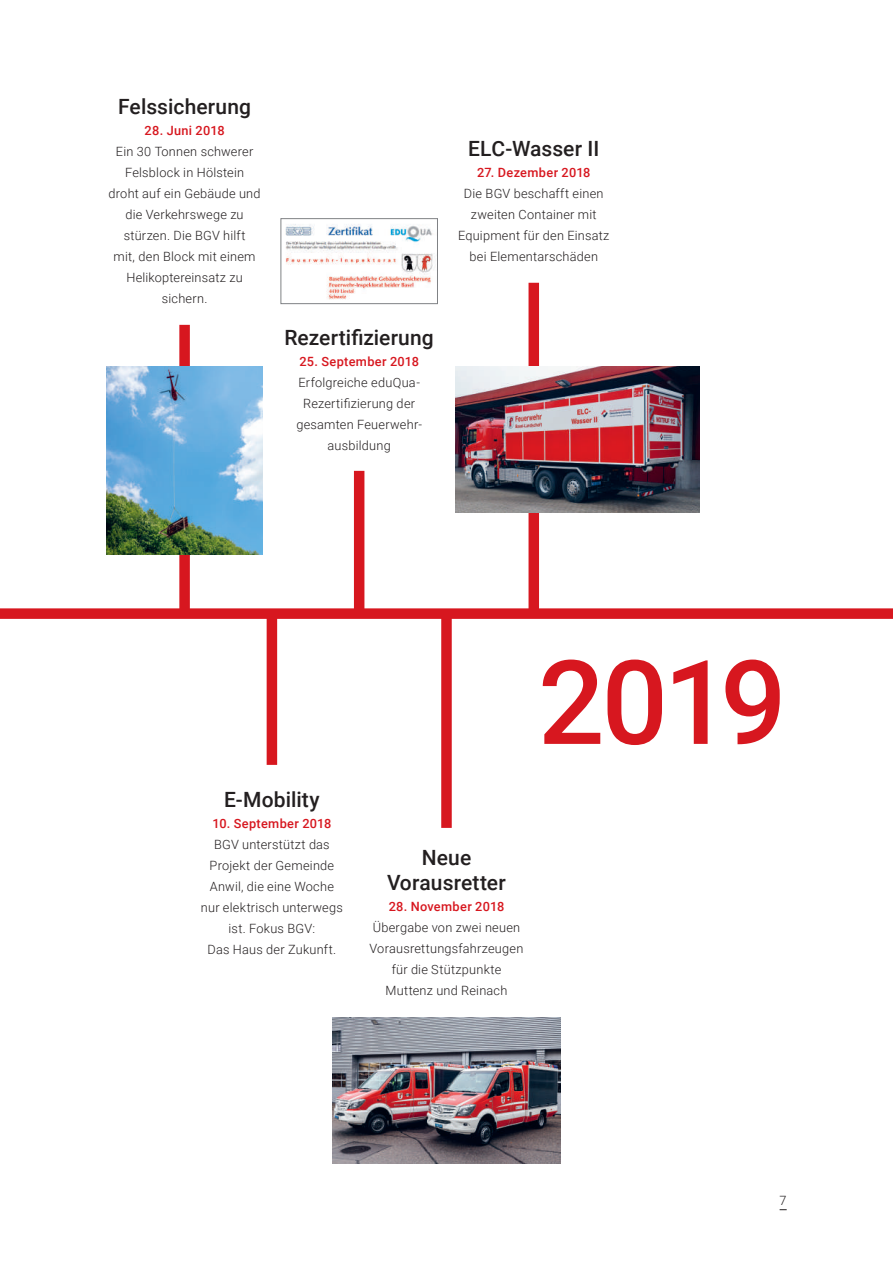
<style>
.page{position:relative;width:893px;height:1263px;background:#fff}
.page>*{position:absolute;margin:0;border:0;box-sizing:border-box;transform-origin:0 0}
.t1{font:500 117px "Roboto";color:#d7171f}
.t2{font:500 21px/25.5px "Roboto";letter-spacing:.005em;color:#231f20;text-align:center}
.t3{font:300 12.75px/21px "Roboto";letter-spacing:.02em;color:#231f20;text-align:center}
.t4{font:500 12.75px "Roboto";letter-spacing:.025em;color:#d7171f}
</style>
<div class="page">
<div style="left:528px;top:283px;width:11px;height:331px;background:#d7171f"></div>
<div style="left:0;top:608px;width:893px;height:11px;background:#d7171f"></div>
<div style="left:354px;top:471px;width:10px;height:143px;background:#d7171f"></div>
<div style="left:179px;top:325px;width:11px;height:289px;background:#d7171f"></div>
<div style="left:267px;top:614px;width:10px;height:151px;background:#d7171f"></div>
<img style="left:285px;top:224px;width:148px;height:76px">
<div style="left:281px;top:218px;width:157px;height:86px;border:1px solid #808285"></div>
<img style="left:455px;top:366px;width:244px;height:147px">
<img style="left:332px;top:1017px;width:229px;height:147px">
<img style="left:106px;top:366px;width:157px;height:189px">
<div style="left:441px;top:614px;width:11px;height:214px;background:#d7171f"></div>
<h2 class="t2" style="left:118px;top:93px;width:134px">Felssicherung</h2>
<p class="t4" style="left:145px;top:121px;width:81px">28. Juni 2018</p>
<p class="t3" style="left:109px;top:140px;width:154px">Ein 30 Tonnen schwerer<br>Felsblock in Hölstein droht auf ein Gebäude und die Verkehrswege zu stürzen. Die BGV hilft<br>mit, den Block mit einem<br>Helikoptereinsatz zu sichern.</p>
<h2 class="t2" style="left:285px;top:324px;width:151px">Rezertifizierung</h2>
<p class="t4" style="left:299px;top:352px;width:121px">25. September 2018</p>
<p class="t3" style="left:296px;top:371px;width:127px">Erfolgreiche eduQua--<br>Rezertifizierung der gesamten Feuerwehr&shy;ausbildung</p>
<h2 class="t2" style="left:468px;top:135px;width:133px">ELC-Wasser II</h2>
<p class="t4" style="left:477px;top:163px;width:115px">27. Dezember 2018</p>
<p class="t3" style="left:458px;top:182px;width:153px">Die BGV beschafft einen zweiten Container mit<br>Equipment für den Einsatz bei Elementarschäden</p>
<h1 class="t1" style="left:538px;top:620px;width:250px">2019</h1>
<h2 class="t2" style="left:224px;top:786px;width:97px">E-Mobility</h2>
<p class="t4" style="left:212px;top:814px;width:120px">10. September 2018</p>
<p class="t3" style="left:201px;top:833px;width:143px">BGV unterstützt das<br>Projekt der Gemeinde<br>Anwil, die eine Woche nur elektrisch unterwegs ist. Fokus BGV:<br>Das Haus der Zukunft.</p>
<h2 class="t2" style="left:387px;top:844px;width:120px">Neue<br>Vorausretter</h2>
<p class="t4" style="left:389px;top:898px;width:117px">28. November 2018</p>
<p class="t3" style="left:370px;top:917px;width:155px">Übergabe von zwei neuen<br>Vorausrettungsfahrzeugen für die Stützpunkte<br>Muttenz und Reinach</p>
<p class="t3" style="left:780px;top:1190px;width:9px">7</p>
</div>
